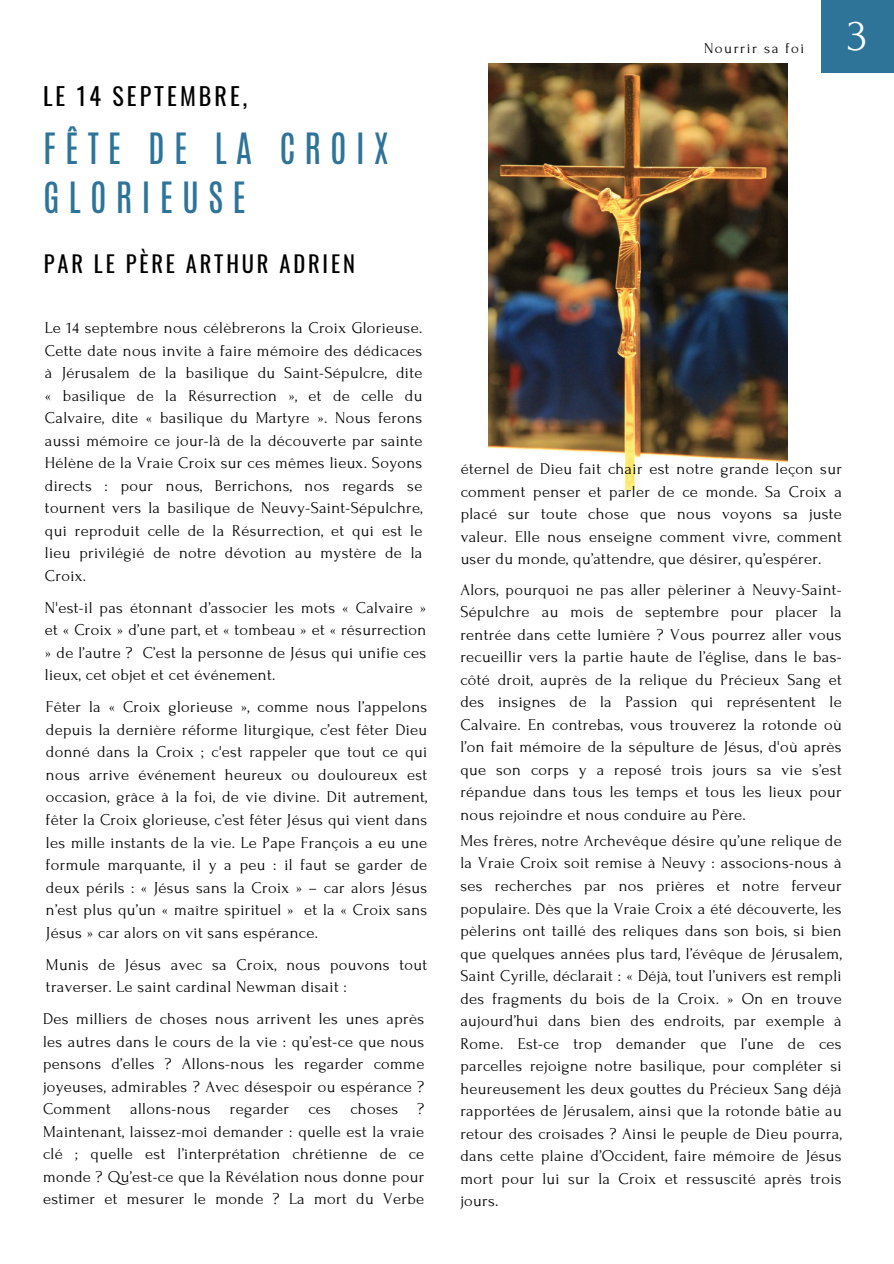
<style>
.page{position:relative;width:894px;height:1264px;background:#fff}
.page>*{position:absolute;margin:0;border:0;box-sizing:border-box;transform-origin:0 0}
.t1{font:45.3px "Forum";color:#fff}
.t2{font:36px/49.5px "Antonio";letter-spacing:.25em;color:#2e7498}
.t3{font:24px "Oswald";letter-spacing:.125em;color:#000}
.t4{font:22.5px "Oswald";letter-spacing:.125em;color:#000}
.t5{font:16.5px/22.5px "Forum";letter-spacing:.02em;color:#000;text-align:justify}
.t6{font:15px "Forum";letter-spacing:.1em;color:#000}
</style>
<div class="page">
<div style="left:821px;top:0;width:72px;height:72px;background:#2e7498"></div>
<img style="left:488px;top:63px;width:299px;height:427px">
<p class="t3" style="left:43px;top:77px;width:206px">LE 14 SEPTEMBRE,</p>
<p class="t2" style="left:43px;top:124px;width:347px">FÊTE DE LA CROIX<br>GLORIEUSE</p>
<h1 class="t4" style="left:44px;top:246px;width:312px">PAR LE PÈRE ARTHUR ADRIEN</h1>
<p class="t5" style="left:45px;top:317px;width:379px">Le 14 septembre nous célèbrerons la Croix Glorieuse.<br>Cette date nous invite à faire mémoire des dédicaces à Jérusalem de la basilique du Saint-Sépulcre, dite « basilique de la Résurrection », et de celle du Calvaire, dite « basilique du Martyre ». Nous ferons aussi mémoire ce jour-là de la découverte par sainte Hélène de la Vraie Croix sur ces mêmes lieux. Soyons directs : pour nous, Berrichons, nos regards se tournent vers la basilique de Neuvy-Saint-Sépulchre, qui reproduit celle de la Résurrection, et qui est le lieu privilégié de notre dévotion au mystère de la Croix.</p>
<p class="t5" style="left:45px;top:596px;width:383px">N'est-il pas étonnant d’associer les mots « Calvaire » et « Croix » d’une part, et « tombeau » et « résurrection » de l’autre ? C’est la personne de Jésus qui unifie ces lieux, cet objet et cet événement.</p>
<p class="t5" style="left:46px;top:696px;width:383px">Fêter la « Croix glorieuse », comme nous l’appelons depuis la dernière réforme liturgique, c’est fêter Dieu donné dans la Croix ; c'est rappeler que tout ce qui nous arrive événement heureux ou douloureux est occasion, grâce à la foi, de vie divine. Dit autrement, fêter la Croix glorieuse, c’est fêter Jésus qui vient dans les mille instants de la vie. Le Pape François a eu une formule marquante, il y a peu : il faut se garder de deux périls : « Jésus sans la Croix » – car alors Jésus n’est plus qu’un « maître spirituel » et la « Croix sans Jésus » car alors on vit sans espérance.</p>
<p class="t5" style="left:46px;top:953px;width:382px">Munis de Jésus avec sa Croix, nous pouvons tout traverser. Le saint cardinal Newman disait :</p>
<p class="t5" style="left:43px;top:1007px;width:383px">Des milliers de choses nous arrivent les unes après les autres dans le cours de la vie : qu’est-ce que nous pensons d’elles ? Allons-nous les regarder comme joyeuses, admirables ? Avec désespoir ou espérance ?<br>Comment allons-nous regarder ces choses ?<br>Maintenant, laissez-moi demander : quelle est la vraie clé ; quelle est l’interprétation chrétienne de ce monde ? Qu’est-ce que la Révélation nous donne pour estimer et mesurer le monde ? La mort du Verbe</p>
<p class="t6" style="left:703px;top:40px;width:102px">Nourrir sa foi</p>
<p class="t1" style="left:847px;top:11px;width:21px">3</p>
<p class="t5" style="left:460px;top:458px;width:383px">éternel de Dieu fait chair est notre grande leçon sur comment penser et parler de ce monde. Sa Croix a placé sur toute chose que nous voyons sa juste valeur. Elle nous enseigne comment vivre, comment user du monde, qu’attendre, que désirer, qu’espérer.</p>
<p class="t5" style="left:460px;top:578px;width:383px">Alors, pourquoi ne pas aller pèleriner à Neuvy-Saint-Sépulchre au mois de septembre pour placer la rentrée dans cette lumière ? Vous pourrez aller vous recueillir vers la partie haute de l’église, dans le bas&shy;côté droit, auprès de la relique du Précieux Sang et des insignes de la Passion qui représentent le Calvaire. En contrebas, vous trouverez la rotonde où l’on fait mémoire de la sépulture de Jésus, d'où après que son corps y a reposé trois jours sa vie s’est répandue dans tous les temps et tous les lieux pour nous rejoindre et nous conduire au Père.</p>
<p class="t5" style="left:460px;top:829px;width:383px">Mes frères, notre Archevêque désire qu’une relique de la Vraie Croix soit remise à Neuvy : associons-nous à ses recherches par nos prières et notre ferveur populaire. Dès que la Vraie Croix a été découverte, les pèlerins ont taillé des reliques dans son bois, si bien que quelques années plus tard, l’évêque de Jérusalem, Saint Cyrille, déclarait : « Déjà, tout l’univers est rempli des fragments du bois de la Croix. » On en trouve aujourd’hui dans bien des endroits, par exemple à Rome. Est-ce trop demander que l’une de ces parcelles rejoigne notre basilique, pour compléter si heureusement les deux gouttes du Précieux Sang déjà rapportées de Jérusalem, ainsi que la rotonde bâtie au retour des croisades ? Ainsi le peuple de Dieu pourra, dans cette plaine d’Occident, faire mémoire de Jésus mort pour lui sur la Croix et ressuscité après trois jours.</p>
</div>
